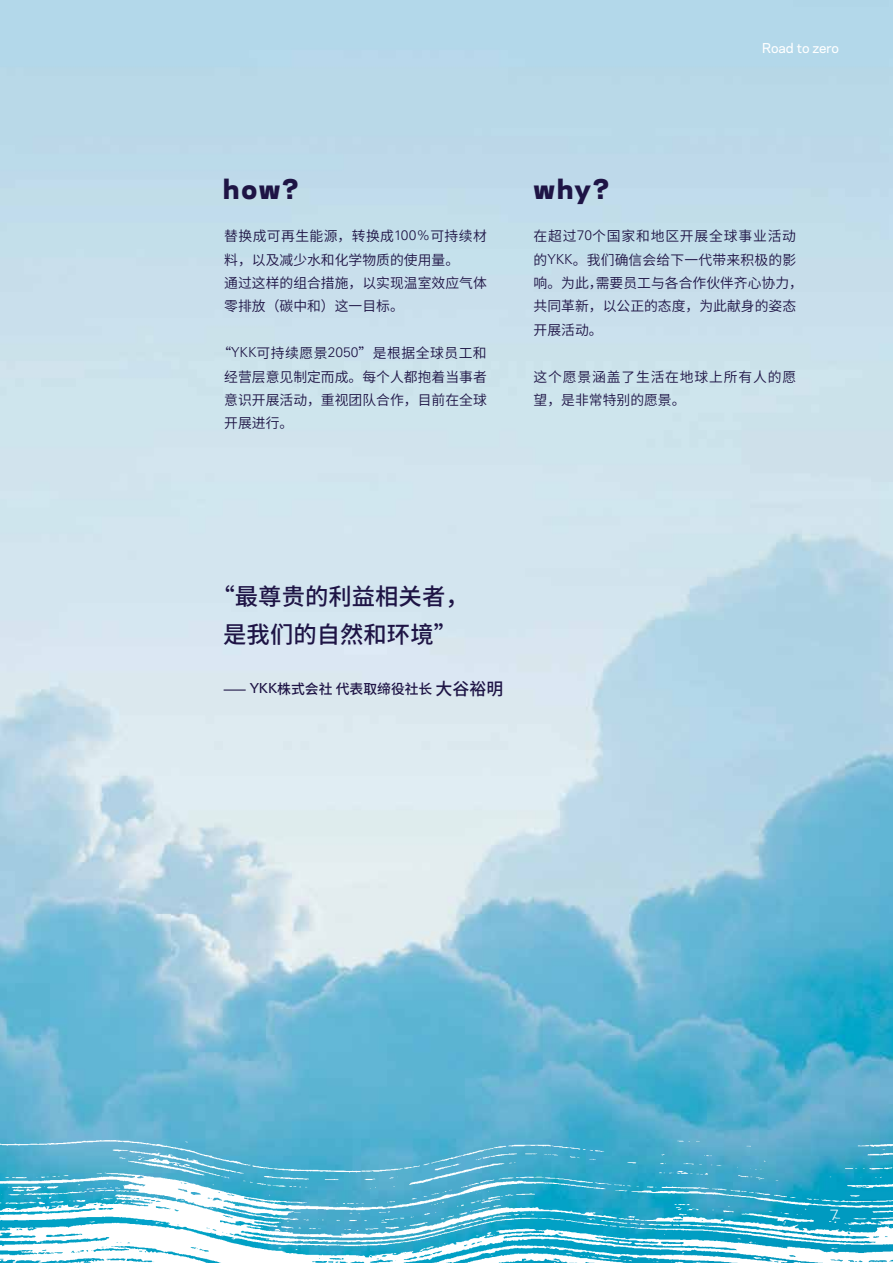
<style>
.page{position:relative;width:893px;height:1263px;background:#fff}
.page>*{position:absolute;margin:0;border:0;box-sizing:border-box;transform-origin:0 0}
.t1{font:800 25.5px "Galaxie Polaris";letter-spacing:.07em;color:#1e1445}
.t2{font:500 23.4px/37.2px "Source Han Sans CN";color:#1e1445;text-align:center}
.t3{font:13.8px/23.4px "Source Han Sans CN";color:#1e1445}
.t4{font:13.8px/23.4px "Source Han Sans CN";letter-spacing:.06em;color:#1e1445}
.t5{font:500 13.8px "Source Han Sans CN";color:#1e1445}
.t6{font:13.5px "Galaxie Polaris";color:#fff}
.t7{font:500 12.75px "Galaxie Polaris";color:#fff}
.s1{font-family:"Univers LT Std";font-weight:300}
.s2{font-family:"Univers LT Std";font-weight:400}
.s3{font-size:16.95px}
</style>
<div class="page">
<img style="left:0;top:0;width:893px;height:1137px">
<img style="left:0;top:1137px;width:893px;height:126px">
<p class="t7" style="left:762px;top:38px;width:78px">Road to zero</p>
<h1 class="t1" style="left:223px;top:167px;width:77px">how?</h1>
<h1 class="t1" style="left:534px;top:167px;width:77px">why?</h1>
<p class="t3" style="left:224px;top:225px;width:264px">替换成可再生能源，转换成<span class="s1">100%</span>可持续材料，以及减少水和化学物质的使用量。<br>通过这样的组合措施，以实现温室效应气体零排放（碳中和）这一目标。</p>
<p class="t3" style="left:224px;top:342px;width:264px;text-align:justify;text-indent:-7px">“<span class="s1">YKK</span>可持续愿景<span class="s1">2050</span>”是根据全球员工和经营层意见制定而成。每个人都抱着当事者意识开展活动，重视团队合作，目前在全球开展进行。</p>
<p class="t3" style="left:534px;top:225px;width:271px">在超过<span class="s1">70</span>个国家和地区开展全球事业活动的<span class="s1">YKK</span>。我们确信会给下一代带来积极的影响。为此，需要员工与各合作伙伴齐心协力，共同革新，以公正的态度，为此献身的姿态开展活动。</p>
<p class="t4" style="left:534px;top:365px;width:264px">这个愿景涵盖了生活在地球上所有人的愿望，是非常特别的愿景。</p>
<h2 class="t2" style="left:212px;top:579px;width:259px">“最尊贵的利益相关者，是我们的自然和环境”</h2>
<p class="t5" style="left:223px;top:681px;width:282px">—— <span class="s2">YKK</span>株式会社 代表取缔役社长 <span class="s3">大谷裕明</span></p>
<p class="t6" style="left:829px;top:1204px;width:11px">7</p>
</div>
